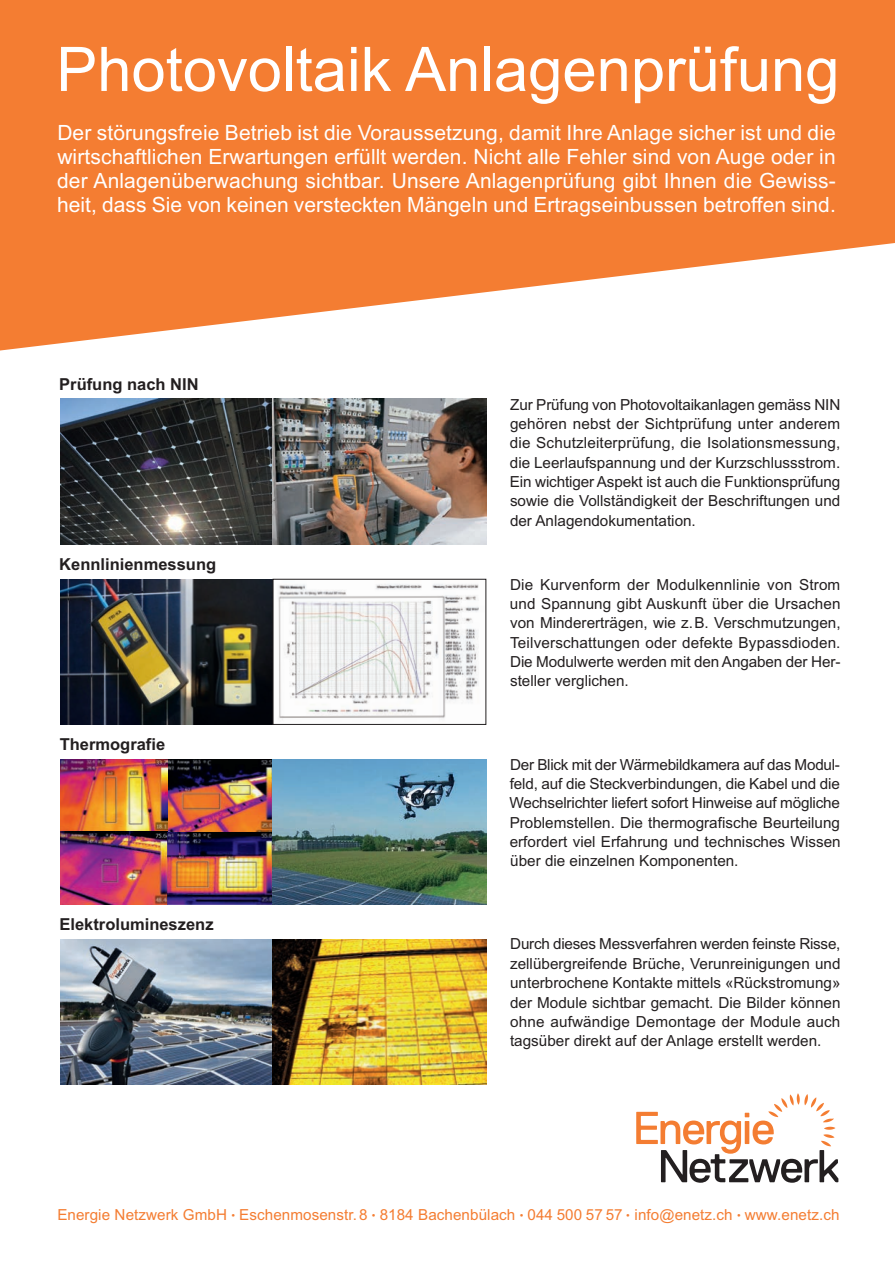
<style>
.page{position:relative;width:895px;height:1265px;background:#fff}
.page>*{position:absolute;margin:0;border:0;box-sizing:border-box;transform-origin:0 0}
.t1{font:61.5px "Arial";color:#fff}
.t2{font:21px/24px "Arial";letter-spacing:.005em;color:#fff;text-align:justify}
.t3{font:700 16.5px "Arial";color:#231f20}
.t4{font:15.3px/19.4px "Arial";color:#231f20;text-align:justify}
.t5{font:15.15px "Arial";letter-spacing:.005em;color:#f47d32}
.s1{font-size:10.5px}
.s2{font-size:15px}
</style>
<div class="page">
<svg style="left:0;top:33px;width:894px;height:318px;fill:#f47d32"></svg>
<img style="left:60px;top:399px;width:426px;height:145px">
<img style="left:60px;top:579px;width:419px;height:145px">
<div style="left:273px;top:579px;width:213px;height:145px;border:1px solid #231f20"></div>
<img style="left:60px;top:759px;width:426px;height:145px">
<img style="left:60px;top:939px;width:426px;height:145px">
<svg style="left:636px;top:1093px;width:202px;height:89px"></svg>
<div style="left:0;top:0;width:894px;height:33px;background:#f47d32"></div>
<h1 class="t1" style="left:56px;top:34px;width:784px">Photovoltaik Anlagenprüfung</h1>
<p class="t2" style="left:57px;top:121px;width:780px">Der störungsfreie Betrieb ist die Voraussetzung, damit Ihre Anlage sicher ist und die wirtschaftlichen Erwartungen erfüllt werden. Nicht alle Fehler sind von Auge oder in der Anlagenüberwachung sichtbar. Unsere Anlagenprüfung gibt Ihnen die Gewiss&shy;heit, dass Sie von keinen versteckten Mängeln und Ertragseinbussen betroffen sind.</p>
<p class="t3" style="left:59px;top:375px;width:141px">Prüfung nach NIN</p>
<p class="t3" style="left:59px;top:555px;width:158px">Kennlinienmessung</p>
<p class="t3" style="left:60px;top:735px;width:107px">Thermografie</p>
<p class="t3" style="left:59px;top:915px;width:156px">Elektrolumineszenz</p>
<p class="t4" style="left:510px;top:395px;width:332px">Zur Prüfung von Photovoltaikanlagen gemäss NIN gehören nebst der Sichtprüfung unter anderem die Schutzleiterprüfung, die Isolationsmessung, die Leerlaufspannung und der Kurzschlussstrom.<br>Ein wichtiger Aspekt ist auch die Funktionsprüfung sowie die Vollständigkeit der Beschriftungen und der Anlagendokumentation.</p>
<p class="t4" style="left:510px;top:574px;width:332px">Die Kurvenform der Modulkennlinie von Strom und Spannung gibt Auskunft über die Ursachen von Mindererträgen, wie z.B. Verschmutzungen, Teilverschattungen oder defekte Bypassdioden.<br>Die Modulwerte werden mit den Angaben der Her&shy;steller verglichen.</p>
<p class="t4" style="left:509px;top:755px;width:332px">Der Blick mit der Wärmebildkamera auf das Modul&shy;feld, auf die Steckverbindungen, die Kabel und die Wechselrichter liefert sofort Hinweise auf mögliche Problemstellen. Die thermografische Beurteilung erfordert viel Erfahrung und technisches Wissen über die einzelnen Komponenten.</p>
<p class="t4" style="left:510px;top:934px;width:332px">Durch dieses Messverfahren werden feinste Risse, zellübergreifende Brüche, Verunreinigungen und unterbrochene Kontakte mittels «Rückstromung» der Module sichtbar gemacht. Die Bilder können ohne aufwändige Demontage der Module auch tagsüber direkt auf der Anlage erstellt werden.</p>
<p class="t5" style="left:57px;top:1206px;width:783px">Energie Netzwerk GmbH <span class="s1">•</span> Eschenmosenstr.8 <span class="s1">•</span> 8184 Bachenbülach <span class="s1">•</span> 044 500 57 57 <span class="s1">•</span> info<span class="s2">@</span>enetz.ch <span class="s1">•</span> www.enetz.ch</p>
</div>
